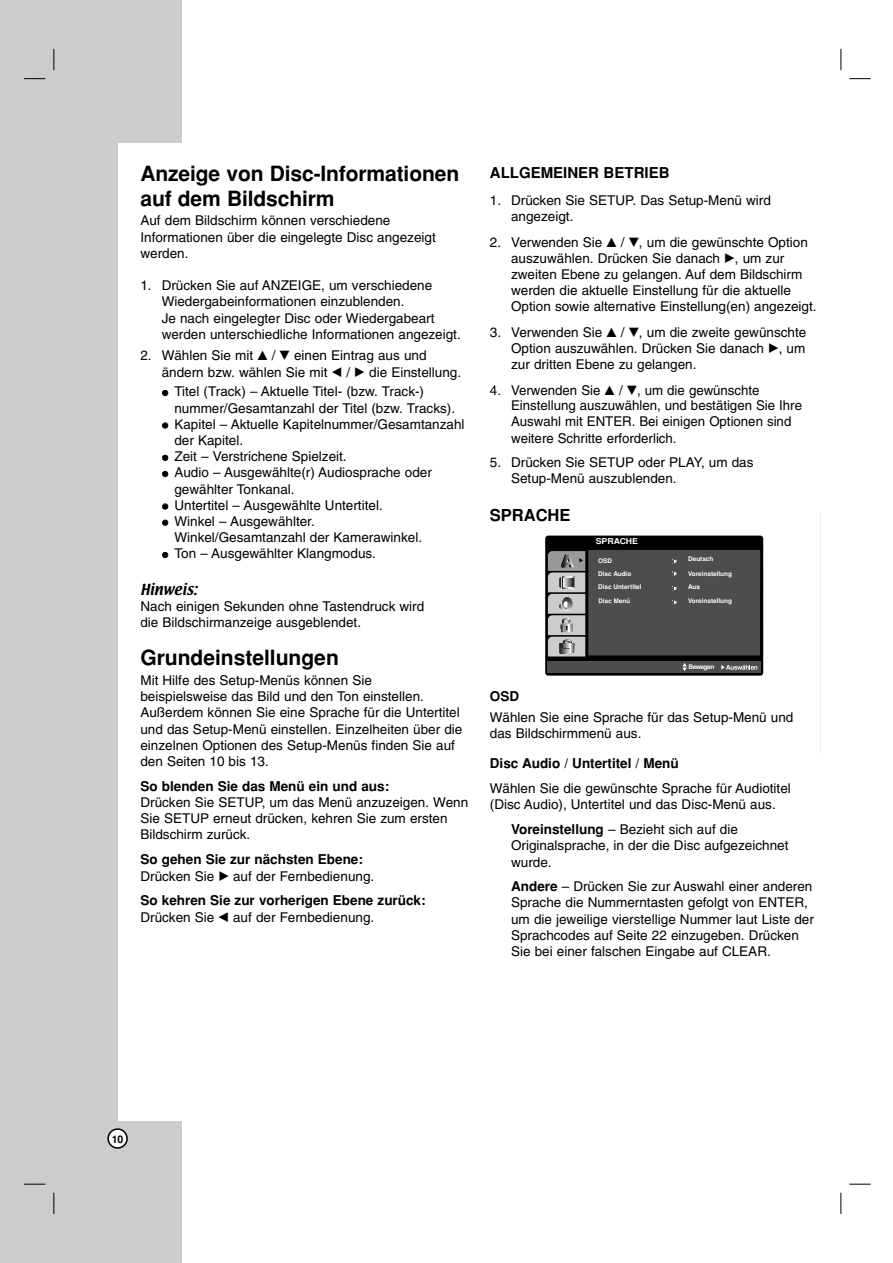
<style>
.page{position:relative;width:893px;height:1263px;background:#fff}
.page>*{position:absolute;margin:0;border:0;box-sizing:border-box;transform-origin:0 0}
.t1{font:700 21px/25.2px "Helvetica";letter-spacing:-.005em;color:#000}
.t2{font:700 16.5px "Helvetica";color:#000}
.t3{font:700 15px "Helvetica";color:#000}
.t4{font:13.5px/16.2px "Helvetica";color:#000}
.t5{font:700 13.5px/17.1px "Helvetica";color:#000}
.t6{font:13.5px "Textile";color:#000}
.t7{font:700 10.5px "Helvetica";color:#000}
.t8{font:700 8.1px "Helvetica";color:#fff;scale:1.07 1}
.t9{font:700 6.3px "Helvetica";color:#fff}
.t10{font:700 6.3px "Helvetica";letter-spacing:-.075em;color:#fff}
.s1{font-family:"Sony PS Common"}
.s2{font-weight:700}
.s3{font-weight:400}
.s4{font-family:"Sony PS Common";font-weight:400}
</style>
<div class="page">
<div style="left:0;top:0;width:182px;height:1263px;background:#ccc"></div>
<div style="left:118px;top:143px;width:138px;height:978px;background:#fff"></div>
<svg style="left:107px;top:1128px;width:21px;height:21px"></svg>
<svg style="left:53px;top:49px;width:1px;height:21px"></svg>
<svg style="left:840px;top:49px;width:1px;height:21px"></svg>
<svg style="left:53px;top:1193px;width:1px;height:21px"></svg>
<svg style="left:840px;top:1193px;width:1px;height:21px"></svg>
<svg style="left:24px;top:78px;width:21px;height:1px"></svg>
<svg style="left:849px;top:78px;width:21px;height:1px"></svg>
<svg style="left:24px;top:1184px;width:21px;height:1px"></svg>
<svg style="left:849px;top:1184px;width:21px;height:1px"></svg>
<hr style="left:818px;top:512px;width:2px;height:242px;background:#000">
<div style="left:139px;top:164px;width:680px;height:956px;background:#fff"></div>
<div style="left:545px;top:536px;width:218px;height:140px;background:#000;border-radius:3px"></div>
<div style="left:588px;top:550px;width:172px;height:105px;background:#4d4d4d"></div>
<div style="left:547px;top:661px;width:213px;height:12px;background:#4d4d4d"></div>
<svg style="left:682px;top:663px;width:5px;height:8px"></svg>
<svg style="left:548px;top:551px;width:37px;height:106px;background:#a7a7a7"></svg>
<svg style="left:672px;top:559px;width:5px;height:5px"></svg>
<svg style="left:672px;top:571px;width:5px;height:5px"></svg>
<svg style="left:672px;top:586px;width:5px;height:5px"></svg>
<svg style="left:672px;top:600px;width:5px;height:5px"></svg>
<svg style="left:598px;top:598px;width:31px;height:5px"></svg>
<svg style="left:721px;top:665px;width:36px;height:5px"></svg>
<h1 class="t1" style="left:140px;top:163px;width:320px">Anzeige von Disc-Informationen auf dem Bildschirm</h1>
<p class="t4" style="left:140px;top:214px;width:297px">Auf dem Bildschirm können verschiedene<br>Informationen über die eingelegte Disc angezeigt werden.</p>
<p class="t4" style="left:162px;top:279px;width:300px;text-indent:-21px">1. Drücken Sie auf ANZEIGE, um verschiedene Wiedergabeinformationen einzublenden.<br>Je nach eingelegter Disc oder Wiedergabeart werden unterschiedliche Informationen angezeigt.</p>
<p class="t4" style="left:162px;top:349px;width:301px;text-indent:-21px">2. Wählen Sie mit <span class="s1">V</span> / <span class="s1">V</span> einen Eintrag aus und ändern bzw. wählen Sie mit <span class="s1">B</span> / <span class="s1">B</span> die Einstellung.</p>
<p class="t4" style="left:174px;top:385px;width:291px">Titel (Track) – Aktuelle Titel- (bzw. Track-) nummer/Gesamtanzahl der Titel (bzw. Tracks).<br>Kapitel – Aktuelle Kapitelnummer/Gesamtanzahl der Kapitel.<br>Zeit – Verstrichene Spielzeit.<br>Audio – Ausgewählte(r) Audiosprache oder gewählter Tonkanal.<br>Untertitel – Ausgewählte Untertitel.<br>Winkel – Ausgewählter.<br>Winkel/Gesamtanzahl der Kamerawinkel.<br>Ton – Ausgewählter Klangmodus.</p>
<p class="t6" style="left:140px;top:583px;width:58px">Hinweis:</p>
<p class="t4" style="left:140px;top:600px;width:285px">Nach einigen Sekunden ohne Tastendruck wird die Bildschirmanzeige ausgeblendet.</p>
<h1 class="t1" style="left:140px;top:647px;width:200px">Grundeinstellungen</h1>
<p class="t4" style="left:140px;top:673px;width:323px">Mit Hilfe des Setup-Menüs können Sie<br>beispielsweise das Bild und den Ton einstellen.<br>Außerdem können Sie eine Sprache für die Untertitel und das Setup-Menü einstellen. Einzelheiten über die einzelnen Optionen des Setup-Menüs finden Sie auf den Seiten 10 bis 13.</p>
<p class="t5" style="left:140px;top:779px;width:250px">So blenden Sie das Menü ein und aus:</p>
<p class="t4" style="left:140px;top:795px;width:329px">Drücken Sie SETUP, um das Menü anzuzeigen. Wenn<br>Sie SETUP erneut drücken, kehren Sie zum ersten<br>Bildschirm zurück.</p>
<p class="t4" style="left:140px;top:852px;width:235px;line-height:17.1px"><span class="s2">So gehen Sie zur nächsten Ebene:<br></span>Drücken Sie <span class="s1">B</span> auf der Fernbedienung.</p>
<p class="t5" style="left:140px;top:893px;width:287px">So kehren Sie zur vorherigen Ebene zurück:<br><span class="s3">Drücken Sie</span> <span class="s4">B</span> <span class="s3">auf der Fernbedienung.</span></p>
<p class="t3" style="left:490px;top:168px;width:181px">ALLGEMEINER BETRIEB</p>
<p class="t4" style="left:511px;top:194px;width:261px;text-indent:-21px">1. Drücken Sie SETUP. Das Setup-Menü wird angezeigt.</p>
<p class="t4" style="left:511px;top:236px;width:307px;text-indent:-21px">2. Verwenden Sie <span class="s1">V</span> / <span class="s1">V</span>, um die gewünschte Option auszuwählen. Drücken Sie danach <span class="s1">B</span>, um zur zweiten Ebene zu gelangen. Auf dem Bildschirm werden die aktuelle Einstellung für die aktuelle Option sowie alternative Einstellung(en) angezeigt.</p>
<p class="t4" style="left:511px;top:326px;width:297px;text-align:justify;text-indent:-21px">3. Verwenden Sie <span class="s1">V</span> / <span class="s1">V</span>, um die zweite gewünschte Option auszuwählen. Drücken Sie danach <span class="s1">B</span>, um zur dritten Ebene zu gelangen.</p>
<p class="t4" style="left:511px;top:383px;width:292px;text-indent:-21px">4. Verwenden Sie <span class="s1">V</span> / <span class="s1">V</span>, um die gewünschte Einstellung auszuwählen, und bestätigen Sie Ihre Auswahl mit ENTER. Bei einigen Optionen sind weitere Schritte erforderlich.</p>
<p class="t4" style="left:511px;top:456px;width:244px;text-indent:-21px">5. Drücken Sie SETUP oder PLAY, um das<br>Setup-Menü auszublenden.</p>
<p class="t2" style="left:490px;top:509px;width:82px">SPRACHE</p>
<p class="t8" style="left:595px;top:539px;width:41px">SPRACHE</p>
<p class="t9" style="left:598px;top:559px;width:15px">OSD</p>
<p class="t9" style="left:598px;top:585px;width:45px">Disc Untertitel</p>
<p class="t9" style="left:598px;top:571px;width:35px">Disc Audio</p>
<p class="t9" style="left:688px;top:557px;width:27px">Deutsch</p>
<p class="t9" style="left:688px;top:585px;width:13px">Aus</p>
<p class="t9" style="left:688px;top:599px;width:45px">Voreinstellung</p>
<p class="t9" style="left:688px;top:571px;width:45px">Voreinstellung</p>
<p class="t10" style="left:688px;top:665px;width:27px">Bewegen</p>
<p class="t5" style="left:490px;top:689px;width:31px">OSD</p>
<p class="t4" style="left:490px;top:710px;width:305px">Wählen Sie eine Sprache für das Setup-Menü und das Bildschirmmenü aus.</p>
<p class="t5" style="left:490px;top:756px;width:190px">Disc Audio / Untertitel / Menü</p>
<p class="t4" style="left:490px;top:782px;width:302px">Wählen Sie die gewünschte Sprache für Audiotitel (Disc Audio), Untertitel und das Disc-Menü aus.</p>
<p class="t4" style="left:511px;top:823px;width:279px"><span class="s2">Voreinstellung</span> – Bezieht sich auf die<br>Originalsprache, in der die Disc aufgezeichnet wurde.</p>
<p class="t4" style="left:511px;top:880px;width:304px"><span class="s2">Andere</span> – Drücken Sie zur Auswahl einer anderen Sprache die Nummerntasten gefolgt von ENTER, um die jeweilige vierstellige Nummer laut Liste der Sprachcodes auf Seite 22 einzugeben. Drücken Sie bei einer falschen Eingabe auf CLEAR.</p>
<p class="t7" style="left:112px;top:1135px;width:13px">10</p>
</div>
